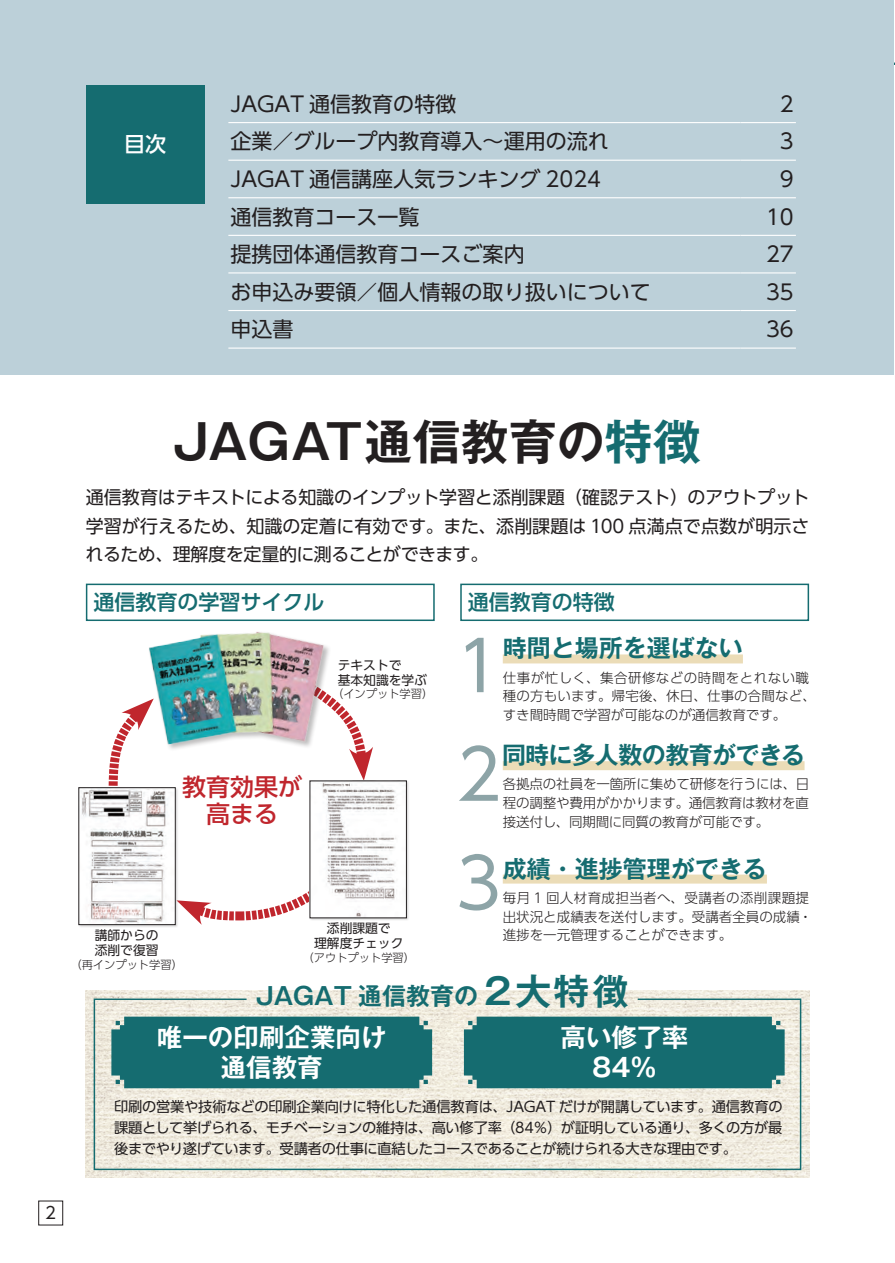
<style>
.page{position:relative;width:895px;height:1263px;background:#fff}
.page>*{position:absolute;margin:0;border:0;box-sizing:border-box;transform-origin:0 0}
.t1{font:69px "UD Shin Go Pr 6 N";color:#8da4a7}
.t2{font:700 48px "Gothic MB101 Pr 6 N De";color:#231f20}
.t3{font:700 25.5px "Gothic MB101 Pr 6 N De";color:#fff}
.t4{font:700 24px "Gothic MB101 Pr 6 N De";color:#156c70}
.t5{font:700 24px "Gothic MB101 Pr 6 N De";letter-spacing:-.025em;color:#156c70}
.t6{font:500 24px "UD Shin Go Pr 6 N";color:#c0262d}
.t7{font:21px "UD Shin Go Pr 6 N";color:#231f20}
.t8{font:500 21px "UD Shin Go Pr 6 N";color:#156c70}
.t9{font:500 21px "UD Shin Go Pr 6 N";color:#fff}
.t10{font:18px/28.5px "UD Shin Go Pr 6 N";letter-spacing:-.015em;color:#231f20;text-align:justify}
.t11{font:16.5px "UD Shin Go Pr 6 N";color:#231f20}
.t12{font:14.25px/21px "UD Shin Go Pr 6 N";letter-spacing:-.03em;color:#231f20;text-align:justify}
.t13{font:300 13.5px/18.8px "UD Shin Go Pr 6 N";color:#231f20}
.t14{font:12.75px "UD Shin Go Pr 6 N";color:#231f20}
.t15{font:300 11.25px "UD Shin Go Pr 6 N";color:#231f20}
.s1{color:#156c70}
.s2{font-size:36px}
</style>
<div class="page">
<hr style="left:0;top:63px;width:895px;height:2px;background:#156c70">
<div style="left:0;top:0;width:893px;height:374px;background:#bcd0d9"></div>
<div style="left:86px;top:85px;width:118px;height:119px;background:#156c70"></div>
<div style="left:38px;top:1201px;width:25px;height:24px;border:1px solid #231f20"></div>
<img style="left:86px;top:991px;width:723px;height:187px">
<svg style="left:93px;top:998px;width:709px;height:173px;background:#e8e6da"></svg>
<div style="left:111px;top:1017px;width:321px;height:71px;background:#156c70"></div>
<div style="left:464px;top:1017px;width:320px;height:71px;background:#156c70"></div>
<div style="left:503px;top:654px;width:240px;height:9px;background:#ebdcb7"></div>
<div style="left:503px;top:761px;width:301px;height:9px;background:#ebdcb7"></div>
<div style="left:503px;top:875px;width:264px;height:9px;background:#ebdcb7"></div>
<svg style="left:85px;top:583px;width:350px;height:38px"></svg>
<svg style="left:460px;top:583px;width:349px;height:38px"></svg>
<svg style="left:108px;top:705px;width:31px;height:81px"></svg>
<svg style="left:178px;top:891px;width:131px;height:34px"></svg>
<svg style="left:346px;top:710px;width:27px;height:70px"></svg>
<div style="left:309px;top:780px;width:100px;height:141px;background:#231f20;opacity:.2"></div>
<img style="left:312px;top:783px;width:92px;height:133px">
<div style="left:78px;top:787px;width:100px;height:141px;background:#231f20;opacity:.2"></div>
<img style="left:81px;top:789px;width:92px;height:134px">
<div style="left:79px;top:787px;width:96px;height:138px;border:1px solid #231f20"></div>
<img style="left:139px;top:631px;width:207px;height:118px">
<hr style="left:228px;top:122px;width:512px;height:1px;background:#fff">
<hr style="left:740px;top:122px;width:55px;height:1px;background:#fff">
<hr style="left:228px;top:160px;width:512px;height:1px;background:#fff">
<hr style="left:740px;top:160px;width:55px;height:1px;background:#fff">
<hr style="left:228px;top:197px;width:512px;height:1px;background:#fff">
<hr style="left:740px;top:197px;width:55px;height:1px;background:#fff">
<hr style="left:228px;top:235px;width:512px;height:1px;background:#fff">
<hr style="left:740px;top:235px;width:55px;height:1px;background:#fff">
<hr style="left:228px;top:272px;width:512px;height:1px;background:#fff">
<hr style="left:740px;top:272px;width:55px;height:1px;background:#fff">
<hr style="left:228px;top:310px;width:512px;height:1px;background:#fff">
<hr style="left:740px;top:310px;width:55px;height:1px;background:#fff">
<hr style="left:228px;top:348px;width:512px;height:1px;background:#fff">
<hr style="left:740px;top:348px;width:55px;height:1px;background:#fff">
<p class="t9" style="left:124px;top:127px;width:43px">目次</p>
<p class="t7" style="left:230px;top:87px;width:227px">JAGAT 通信教育の特徴</p>
<p class="t7" style="left:779px;top:87px;width:15px">2</p>
<p class="t7" style="left:230px;top:124px;width:379px">企業／グループ内教育導入～運用の流れ</p>
<p class="t7" style="left:779px;top:124px;width:15px">3</p>
<p class="t7" style="left:230px;top:162px;width:372px">JAGAT 通信講座人気ランキング 2024</p>
<p class="t7" style="left:779px;top:162px;width:15px">9</p>
<p class="t7" style="left:230px;top:200px;width:211px">通信教育コース一覧　</p>
<p class="t7" style="left:766px;top:200px;width:29px">10</p>
<p class="t7" style="left:230px;top:237px;width:295px">提携団体通信教育コースご案内</p>
<p class="t7" style="left:766px;top:237px;width:29px">27</p>
<p class="t7" style="left:230px;top:275px;width:421px">お申込み要領／個人情報の取り扱いについて</p>
<p class="t7" style="left:766px;top:275px;width:29px">35</p>
<p class="t7" style="left:230px;top:312px;width:64px">申込書</p>
<p class="t7" style="left:766px;top:312px;width:29px">36</p>
<p class="t11" style="left:45px;top:1200px;width:12px">2</p>
<p class="t2" style="left:172px;top:402px;width:530px">JAGAT通信教育の<span class="s1">特徴</span></p>
<p class="t10" style="left:86px;top:482px;width:725px">通信教育はテキストによる知識のインプット学習と添削課題（確認テスト）のアウトプット学習が行えるため、知識の定着に有効です。また、添削課題は 100 点満点で点数が明示されるため、理解度を定量的に測ることができます。</p>
<p class="t8" style="left:93px;top:585px;width:232px">通信教育の学習サイクル</p>
<p class="t8" style="left:468px;top:585px;width:148px">通信教育の特徴</p>
<p class="t14" style="left:95px;top:925px;width:65px">講師からの</p>
<p class="t14" style="left:95px;top:940px;width:65px">添削で復習</p>
<p class="t15" style="left:70px;top:956px;width:114px">（再インプット学習）</p>
<p class="t6" style="left:182px;top:767px;width:121px">教育効果が</p>
<p class="t6" style="left:206px;top:794px;width:73px">高まる</p>
<p class="t14" style="left:338px;top:654px;width:65px">テキストで</p>
<p class="t14" style="left:338px;top:669px;width:91px">基本知識を学ぶ</p>
<p class="t15" style="left:332px;top:685px;width:103px">（インプット学習）</p>
<p class="t14" style="left:327px;top:918px;width:65px">添削課題で</p>
<p class="t14" style="left:314px;top:933px;width:91px">理解度チェック</p>
<p class="t15" style="left:302px;top:949px;width:114px">（アウトプット学習）</p>
<p class="t4" style="left:503px;top:628px;width:242px">時間と場所を選ばない</p>
<p class="t13" style="left:503px;top:668px;width:314px">仕事が忙しく、集合研修などの時間をとれない職種の方もいます。帰宅後、休日、仕事の合間など、すき間時間で学習が可能なのが通信教育です。</p>
<p class="t5" style="left:502px;top:735px;width:304px">同時に多人数の教育ができる</p>
<p class="t13" style="left:502px;top:774px;width:308px;text-align:justify">各拠点の社員を一箇所に集めて研修を行うには、日程の調整や費用がかかります。通信教育は教材を直接送付し、同期間に同質の教育が可能です。</p>
<p class="t4" style="left:503px;top:848px;width:266px">成績・進捗管理ができる</p>
<p class="t13" style="left:503px;top:888px;width:311px">毎月 1 回人材育成担当者へ、受講者の添削課題提出状況と成績表を送付します。受講者全員の成績・進捗を一元管理することができます。</p>
<p class="t1" style="left:456px;top:610px;width:47px">1</p>
<p class="t1" style="left:456px;top:719px;width:47px">2</p>
<p class="t1" style="left:456px;top:827px;width:47px">3</p>
<p class="t4" style="left:255px;top:976px;width:374px">JAGAT 通信教育の <span class="s2">2大特徴</span></p>
<p class="t3" style="left:157px;top:1016px;width:231px">唯一の印刷企業向け</p>
<p class="t3" style="left:221px;top:1046px;width:103px">通信教育</p>
<p class="t3" style="left:560px;top:1016px;width:129px">高い修了率</p>
<p class="t3" style="left:592px;top:1046px;width:66px">84%</p>
<p class="t12" style="left:114px;top:1096px;width:670px">印刷の営業や技術などの印刷企業向けに特化した通信教育は、JAGAT だけが開講しています。通信教育の課題として挙げられる、モチベーションの維持は、高い修了率（84％）が証明している通り、多くの方が最後までやり遂げています。受講者の仕事に直結したコースであることが続けられる大きな理由です。</p>
</div>
